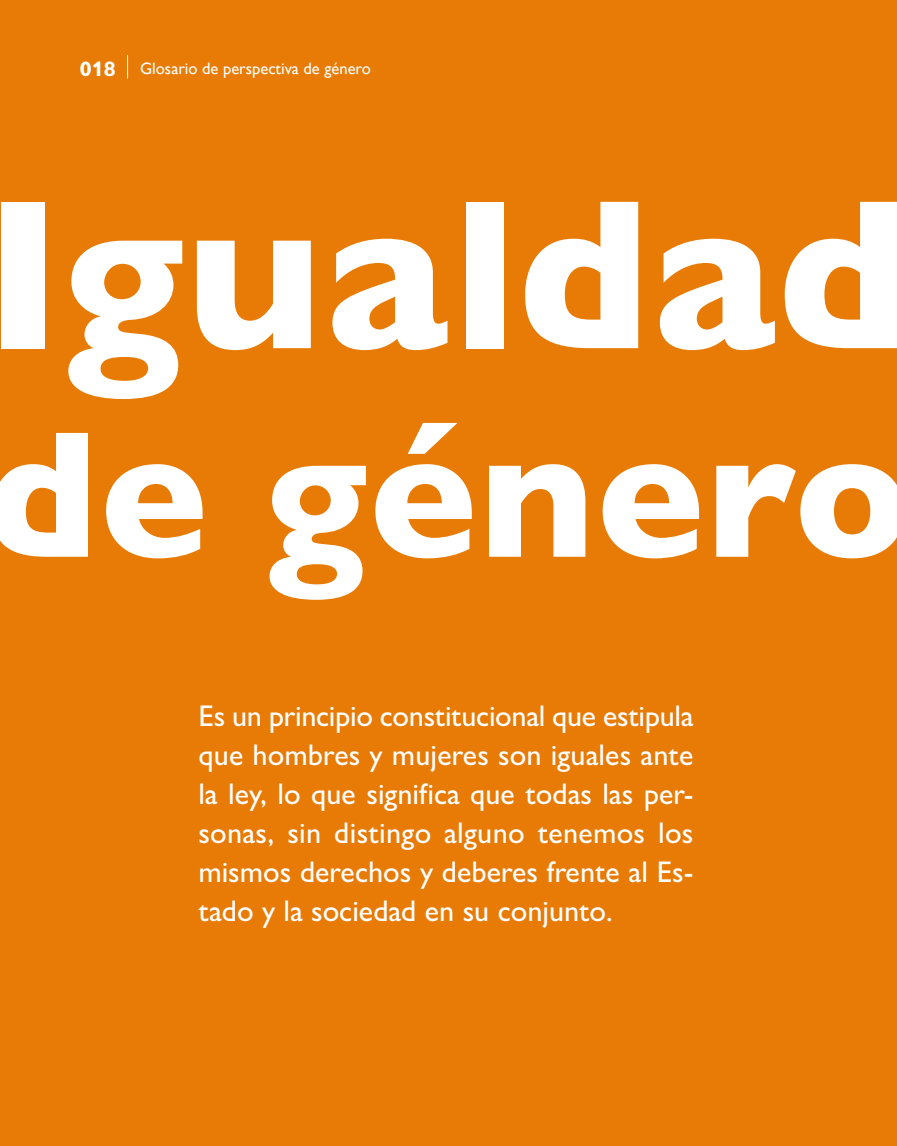
<style>
.page{position:relative;width:897px;height:1146px;background:#fff}
.page>*{position:absolute;margin:0;border:0;box-sizing:border-box;transform-origin:0 0}
.t1{font:800 214.5px "Gill Sans Nova";letter-spacing:.01em;color:#fff}
.t2{font:800 181.5px "Gill Sans Nova";letter-spacing:.01em;color:#fff}
.t3{font:500 30px/39px "Gill Sans Nova";color:#fff;text-align:justify}
.t4{font:16.5px "Gill Sans";color:#fff}
.s1{font-family:"Gill Sans Nova";font-weight:700;font-size:21px}
</style>
<div class="page">
<div style="left:0;top:0;width:897px;height:1145px;background:#e77b05"></div>
<svg style="left:127px;top:55px;width:1px;height:23px"></svg>
<p class="t4" style="left:80px;top:59px;width:292px"><span class="s1">018</span> Glosario de perspectiva de género</p>
<p class="t1" style="left:-14px;top:141px;width:925px">Igualdad</p>
<p class="t2" style="left:-14px;top:381px;width:926px">de género</p>
<p class="t3" style="left:198px;top:696px;width:497px">Es un principio constitucional que estipula que hombres y mujeres son iguales ante la ley, lo que significa que todas las per&shy;sonas, sin distingo alguno tenemos los mismos derechos y deberes frente al Es&shy;tado y la sociedad en su conjunto.</p>
</div>
